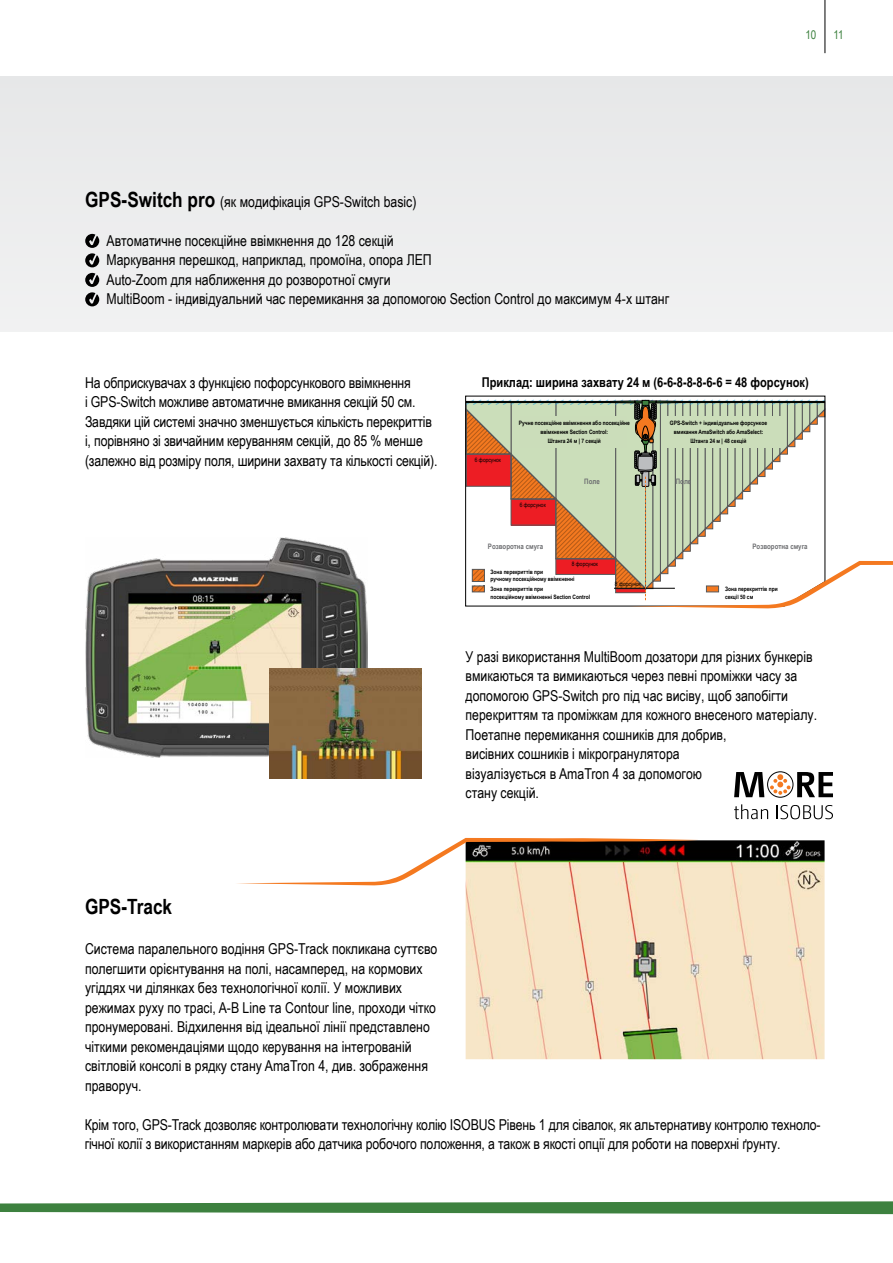
<style>
.page{position:relative;width:893px;height:1263px;background:#fff}
.page>*{position:absolute;margin:0;border:0;box-sizing:border-box;transform-origin:0 0}
.t1{font:700 21px "Arial Narrow";color:#000}
.t2{font:15px/19.5px "Arial Narrow";color:#000}
.t3{font:700 13.5px "Arial Narrow";color:#000}
.t4{font:12px "Arial Narrow";color:#3d813f}
.t5{font:700 7.5px "Arial Narrow";color:#6d6e71}
.t6{font:700 6px/9px "Arial Narrow";color:#000}
.t7{font:6px "Arial Narrow";color:#000}
.s1{font-weight:700;font-size:21px}
</style>
<div class="page">
<div style="left:0;top:77px;width:893px;height:255px;background:#ececed"></div>
<img style="left:466px;top:840px;width:359px;height:219px">
<img style="left:85px;top:537px;width:282px;height:220px">
<img style="left:270px;top:668px;width:152px;height:111px">
<svg style="left:237px;top:838px;width:461px;height:47px"></svg>
<svg style="left:734px;top:772px;width:30px;height:25px"></svg>
<svg style="left:797px;top:772px;width:36px;height:25px"></svg>
<svg style="left:734px;top:804px;width:34px;height:15px"></svg>
<svg style="left:776px;top:805px;width:57px;height:14px"></svg>
<div style="left:767px;top:771px;width:26px;height:27px;border:1px solid #000;border-radius:50%"></div>
<svg style="left:770px;top:774px;width:21px;height:21px"></svg>
<svg style="left:466px;top:396px;width:427px;height:212px"></svg>
<div style="left:472px;top:586px;width:12px;height:6px;border:1px solid #58595b"></div>
<svg style="left:706px;top:586px;width:13px;height:6px"></svg>
<svg style="left:0;top:1201px;width:893px;height:13px;background:#609761"></svg>
<svg style="left:85px;top:234px;width:14px;height:33px"></svg>
<svg style="left:85px;top:273px;width:14px;height:33px"></svg>
<hr style="left:825px;top:0;width:1px;height:53px;background:#000">
<p class="t2" style="left:85px;top:191px;width:333px"><span class="s1">GPS-Switch pro</span> (як модифікація GPS-Switch basic)</p>
<p class="t2" style="left:106px;top:230px;width:564px">Автоматичне посекційне ввімкнення до 128 секцій<br>Маркування перешкод, наприклад, промоїна, опора ЛЕП<br>Auto-Zoom для наближення до розворотної смуги<br>MultiBoom - індивідуальний час перемикання за допомогою Section Control до максимум 4-х штанг</p>
<p class="t4" style="left:805px;top:25px;width:12px">10</p>
<p class="t4" style="left:833px;top:25px;width:12px">11</p>
<p class="t2" style="left:85px;top:372px;width:354px">На обприскувачах з функцією пофорсункового ввімкнення<br>і GPS-Switch можливе автоматичне вмикання секцій 50 см.<br>Завдяки цій системі значно зменшується кількість перекриттів і, порівняно зі звичайним керуванням секцій, до 85 % менше (залежно від розміру поля, ширини захвату та кількості секцій).</p>
<p class="t3" style="left:482px;top:372px;width:328px">Приклад: ширина захвату 24 м (6-6-8-8-8-6-6 = 48 форсунок)</p>
<p class="t6" style="left:519px;top:418px;width:112px;text-align:center">Ручне посекційне ввімкнення або посекційне ввімкнення Section Control:<br>Штанга 24 м | 7 секцій</p>
<p class="t6" style="left:670px;top:418px;width:99px;text-align:center">GPS-Switch + індивідуальне форсункое вмикання AmaSwitch або AmaSelect:<br>Штанга 24 м | 48 секцій</p>
<p class="t5" style="left:676px;top:475px;width:17px">Поле</p>
<p class="t7" style="left:475px;top:456px;width:28px">6 форсунок</p>
<p class="t5" style="left:584px;top:475px;width:17px">Поле</p>
<p class="t7" style="left:520px;top:500px;width:28px">6 форсунок</p>
<p class="t5" style="left:488px;top:541px;width:57px">Розворотна смуга</p>
<p class="t5" style="left:752px;top:541px;width:57px">Розворотна смуга</p>
<p class="t7" style="left:572px;top:559px;width:28px">8 форсунок</p>
<p class="t6" style="left:490px;top:568px;width:85px;line-height:7.5px">Зона перекриттів при<br>ручному посекційному ввімкненні</p>
<p class="t6" style="left:490px;top:585px;width:101px;line-height:7.5px">Зона перекриттів при<br>посекційному ввімкненні Section Control</p>
<p class="t7" style="left:615px;top:580px;width:28px">8 форсунок</p>
<p class="t6" style="left:725px;top:585px;width:54px;line-height:7.5px">Зона перекриттів при секції 50 см</p>
<p class="t2" style="left:466px;top:646px;width:353px">У разі використання MultiBoom дозатори для різних бункерів вмикаються та вимикаються через певні проміжки часу за допомогою GPS-Switch pro під час висіву, щоб запобігти перекриттям та проміжкам для кожного внесеного матеріалу.<br>Поетапне перемикання сошників для добрив,<br>висівних сошників і мікрогранулятора<br>візуалізується в AmaTron 4 за допомогою<br>стану секцій.</p>
<h1 class="t1" style="left:85px;top:891px;width:89px">GPS-Track</h1>
<p class="t2" style="left:85px;top:938px;width:354px">Система паралельного водіння GPS-Track покликана суттєво полегшити орієнтування на полі, насамперед, на кормових угіддях чи ділянках без технологічної колії. У можливих режимах руху по трасі, A-B Line та Contour line, проходи чітко пронумеровані. Відхилення від ідеальної лінії представлено чіткими рекомендаціями щодо керування на інтегрованій світловій консолі в рядку стану AmaTron 4, див. зображення праворуч.</p>
<p class="t2" style="left:85px;top:1114px;width:737px">Крім того, GPS-Track дозволяє контролювати технологічну колію ISOBUS Рівень 1 для сівалок, як альтернативу контролю техноло&shy;гічної колії з використанням маркерів або датчика робочого положення, а також в якості опції для роботи на поверхні ґрунту.</p>
</div>
